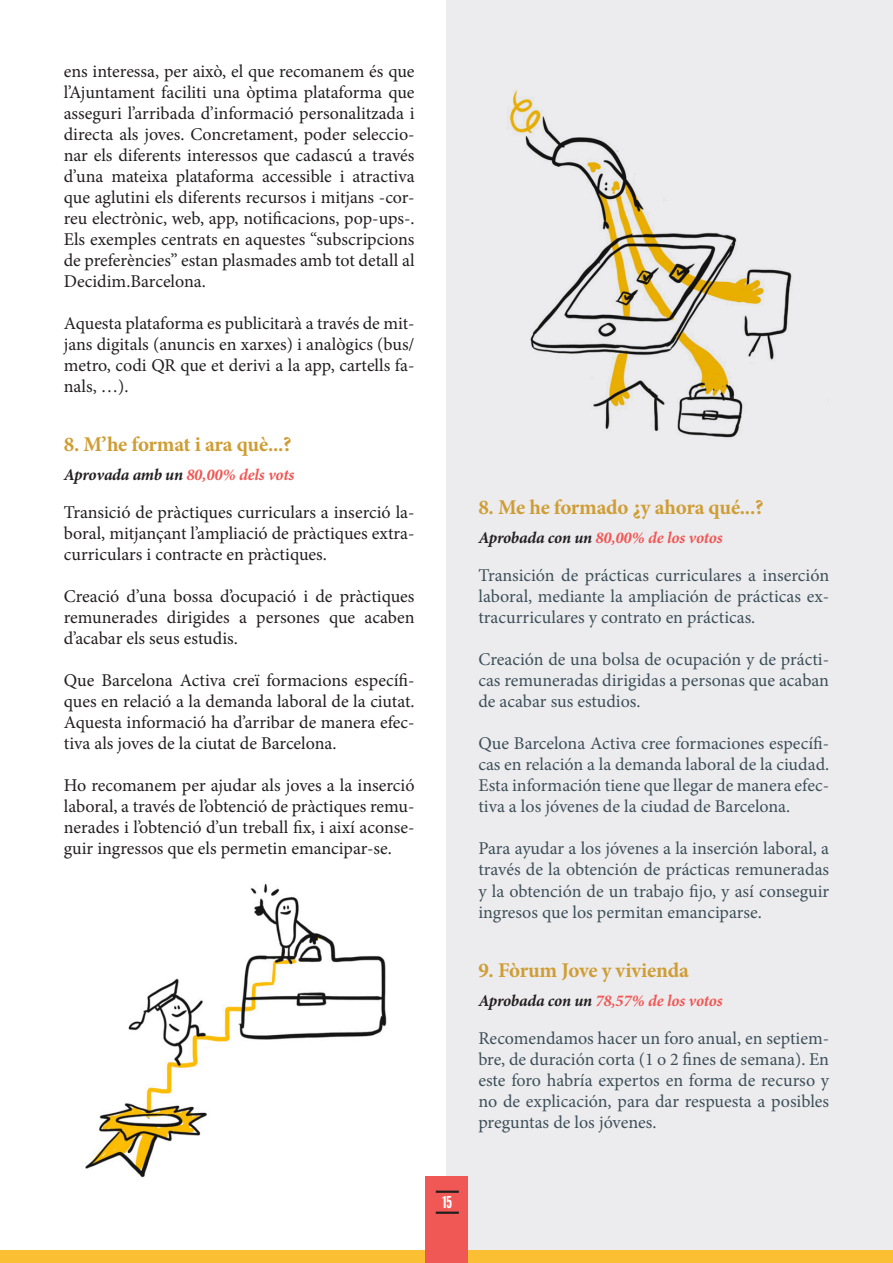
<style>
.page{position:relative;width:893px;height:1263px;background:#fff}
.page>*{position:absolute;margin:0;border:0;box-sizing:border-box;transform-origin:0 0}
.Subtitol_Text_-_Copi{font:700 21px "Minion Pro";letter-spacing:-.01em;color:#cf9d34}
.Text_Base__Català{font:18px/21px "Minion Pro";color:#231f20;text-align:justify}
.Text_Base__Castellà{font:18px/21px "Minion Pro";color:#3d4f59;text-align:justify}
.Subtitol_Text_-_Copi-2{font:italic 700 16.5px "Minion Pro";letter-spacing:-.015em;color:#f05855}
.t1{font:15px "My Font";color:#fff}
.s1{color:#231f20}
</style>
<div class="page">
<div style="left:446px;top:0;width:447px;height:1263px;background:#ececee"></div>
<div style="left:0;top:1250px;width:893px;height:13px;background:#fabf33"></div>
<img style="left:85px;top:883px;width:302px;height:295px">
<img style="left:509px;top:90px;width:283px;height:348px">
<div style="left:425px;top:1176px;width:43px;height:87px;background:#f05855"></div>
<hr style="left:436px;top:1211px;width:23px;height:3px;background:#231f20">
<hr style="left:436px;top:1190px;width:23px;height:3px;background:#231f20">
<p class="Text_Base__Català" style="left:64px;top:61px;width:352px">ens interessa, per això, el que recomanem és que l’Ajuntament faciliti una òptima plataforma que asseguri l’arribada d’informació personalitzada i directa als joves. Concretament, poder seleccio&shy;nar els diferents interessos que cadascú a través d’una mateixa plataforma accessible i atractiva que aglutini els diferents recursos i mitjans -cor&shy;reu electrònic, web, app, notificacions, pop-ups-.<br>Els exemples centrats en aquestes “subscripcions de preferències” estan plasmades amb tot detall al Decidim.Barcelona.</p>
<p class="Text_Base__Català" style="left:64px;top:313px;width:352px">Aquesta plataforma es publicitarà a través de mit&shy;jans digitals (anuncis en xarxes) i analògics (bus/ metro, codi QR que et derivi a la app, cartells fa&shy;nals, …).</p>
<p class="Subtitol_Text_-_Copi" style="left:64px;top:429px;width:229px">8. M’he format i ara què...?</p>
<p class="Subtitol_Text_-_Copi-2" style="left:64px;top:463px;width:232px"><span class="s1">Aprovada amb un</span> 80,00% dels vots</p>
<p class="Text_Base__Català" style="left:64px;top:502px;width:352px">Transició de pràctiques curriculars a inserció la&shy;boral, mitjançant l’ampliació de pràctiques extra&shy;curriculars i contracte en pràctiques.</p>
<p class="Text_Base__Català" style="left:64px;top:586px;width:352px">Creació d’una bossa d’ocupació i de pràctiques remunerades dirigides a persones que acaben d’acabar els seus estudis.</p>
<p class="Text_Base__Català" style="left:64px;top:670px;width:352px">Que Barcelona Activa creï formacions específi&shy;ques en relació a la demanda laboral de la ciutat.<br>Aquesta informació ha d’arribar de manera efec&shy;tiva als joves de la ciutat de Barcelona.</p>
<p class="Text_Base__Català" style="left:64px;top:775px;width:352px">Ho recomanem per ajudar als joves a la inserció laboral, a través de l’obtenció de pràctiques remu&shy;nerades i l’obtenció d’un treball fix, i així aconse&shy;guir ingressos que els permetin emancipar-se.</p>
<p class="t1" style="left:443px;top:1193px;width:11px">15</p>
<p class="Subtitol_Text_-_Copi" style="left:478px;top:492px;width:287px">8. Me he formado ¿y ahora qué...?</p>
<p class="Subtitol_Text_-_Copi-2" style="left:478px;top:526px;width:246px"><span class="s1">Aprobada con un</span> 80,00% de los votos</p>
<p class="Text_Base__Castellà" style="left:478px;top:565px;width:352px">Transición de prácticas curriculares a inserción laboral, mediante la ampliación de prácticas ex&shy;tracurriculares y contrato en prácticas.</p>
<p class="Text_Base__Castellà" style="left:478px;top:649px;width:352px">Creación de una bolsa de ocupación y de prácti&shy;cas remuneradas dirigidas a personas que acaban de acabar sus estudios.</p>
<p class="Text_Base__Castellà" style="left:478px;top:733px;width:352px">Que Barcelona Activa cree formaciones específi&shy;cas en relación a la demanda laboral de la ciudad.<br>Esta información tiene que llegar de manera efec&shy;tiva a los jóvenes de la ciudad de Barcelona.</p>
<p class="Text_Base__Castellà" style="left:478px;top:838px;width:352px">Para ayudar a los jóvenes a la inserción laboral, a través de la obtención de prácticas remuneradas y la obtención de un trabajo fijo, y así conseguir ingresos que los permitan emanciparse.</p>
<p class="Subtitol_Text_-_Copi" style="left:478px;top:955px;width:212px">9. Fòrum Jove y vivienda</p>
<p class="Subtitol_Text_-_Copi-2" style="left:478px;top:989px;width:246px"><span class="s1">Aprobada con un</span> 78,57% de los votos</p>
<p class="Text_Base__Castellà" style="left:478px;top:1028px;width:352px">Recomendamos hacer un foro anual, en septiem&shy;bre, de duración corta (1 o 2 fines de semana). En este foro habría expertos en forma de recurso y no de explicación, para dar respuesta a posibles preguntas de los jóvenes.</p>
</div>
